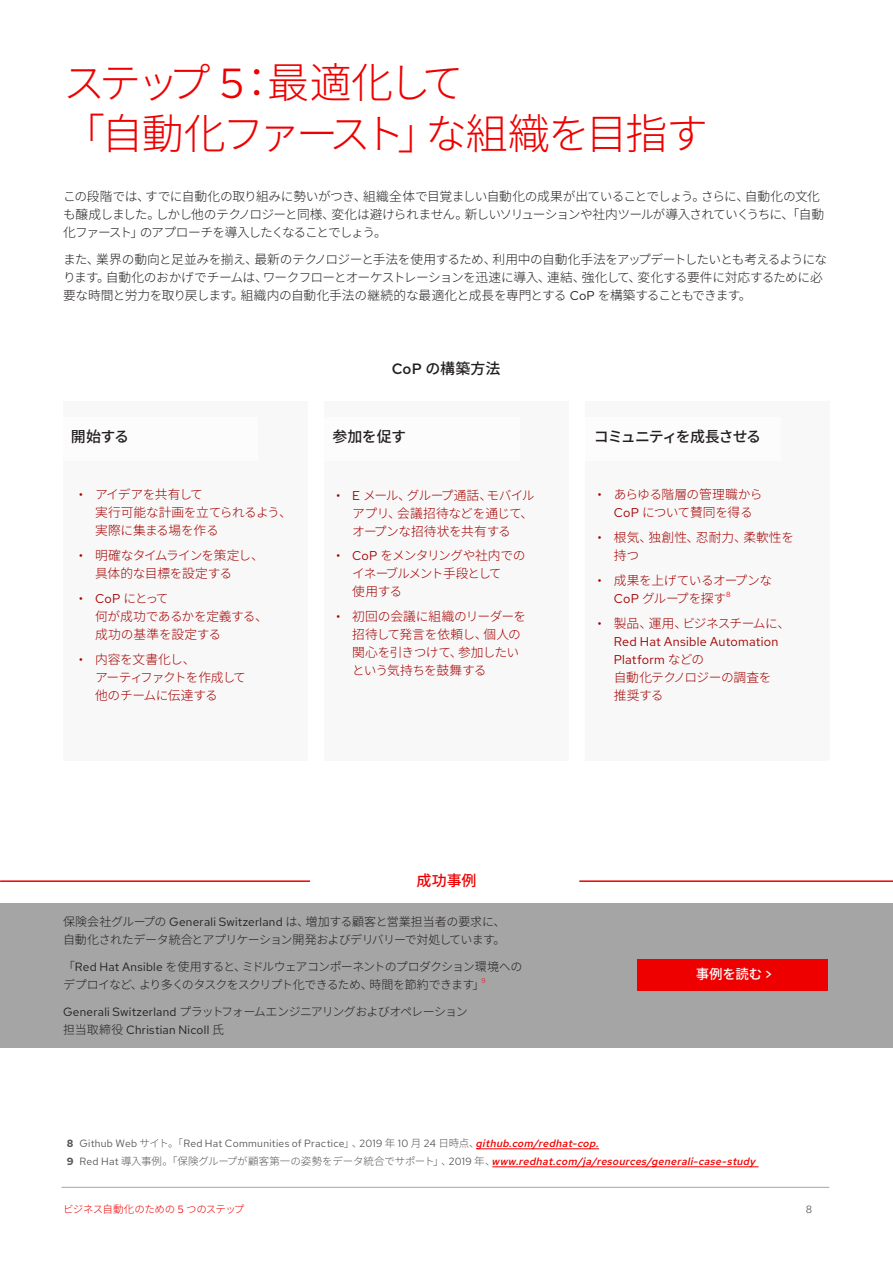
<style>
.page{position:relative;width:893px;height:1263px;background:#fff}
.page>*{position:absolute;margin:0;border:0;box-sizing:border-box;transform-origin:0 0}
.Header_-_Title{font:300 42px/50.4px "Noto Sans CJ Kjp";letter-spacing:-.09em;color:#e00}
.Main_-_Body{font:500 15px "Noto Sans CJ Kjp";letter-spacing:-.045em;color:#231f20}
.Main_-_Body-2{font:500 15px "Noto Sans CJ Kjp";letter-spacing:-.08em;color:#231f20}
.Main_-_Body-3{font:500 15px "Noto Sans CJ Kjp";color:#e00}
.Main_-_Body-4{font:500 13.5px "Noto Sans CJ Kjp";letter-spacing:-.015em;color:#fff}
.Main_-_Body-5{font:300 12.75px/18px "Noto Sans CJ Kjp";letter-spacing:-.05em;color:#231f20}
.t1{font:300 12.75px/18px "Noto Sans CJ Kjp";letter-spacing:-.035em;color:#a30000}
.t2{font:300 12.75px/18px "Noto Sans CJ Kjp";letter-spacing:-.08em;color:#a30000}
.t3{font:300 12.75px/18px "Noto Sans CJ Kjp";letter-spacing:.005em;color:#a30000}
.Main_-_Body-6{font:300 12px/18px "Noto Sans CJ Kjp";letter-spacing:-.05em;color:#231f20}
.Main_-_Body-7{font:12px/18px "Red Hat Text";letter-spacing:.02em;color:#231f20}
.Main_-_Footnote{font:italic 500 10.5px "Red Hat Text";color:#e00}
.Main_-_Footnote-2{font:10.5px "Red Hat Text";letter-spacing:.025em;color:#57585a}
.t4{font:300 10.5px "Noto Sans CJ Kjp";letter-spacing:-.05em;color:#e00}
.t5{font:7.5px "Red Hat Text";color:#e00}
.Main_-_Body-8{font:7.05px "Red Hat Text";color:#e01e25}
.s1{font-family:"Red Hat Text";font-weight:400}
.s2{font-family:"Red Hat Text"}
.s3{font-family:"Noto Sans CJ Kjp";font-weight:300}
.s4{font-weight:700}
.s5{font-weight:500;font-style:italic;color:#e00}
.s6{font-weight:700;font-style:normal;color:#57585a}
.s7{font-weight:400;font-style:normal;color:#57585a}
.s8{font-family:"Noto Sans CJ Kjp";font-weight:300;font-style:normal;color:#57585a}
</style>
<div class="page">
<hr style="left:62px;top:1187px;width:767px;height:1px;background:#a5a5a5">
<div style="left:0;top:903px;width:893px;height:144px;background:#a5a5a5"></div>
<div style="left:637px;top:960px;width:190px;height:31px;background:#e00"></div>
<hr style="left:579px;top:880px;width:314px;height:2px;background:#e00">
<hr style="left:0;top:880px;width:310px;height:2px;background:#e00">
<hr style="left:476px;top:1148px;width:123px;height:1px;background:#e00">
<hr style="left:492px;top:1166px;width:266px;height:1px;background:#e00">
<div style="left:63px;top:401px;width:244px;height:359px;background:#f8f8f8"></div>
<div style="left:324px;top:401px;width:244px;height:359px;background:#f8f8f8"></div>
<div style="left:585px;top:401px;width:244px;height:359px;background:#f8f8f8"></div>
<div style="left:62px;top:417px;width:196px;height:44px;background:#fff"></div>
<div style="left:323px;top:417px;width:196px;height:44px;background:#fff"></div>
<div style="left:584px;top:417px;width:197px;height:44px;background:#fff"></div>
<p class="Header_-_Title" style="left:63px;top:59px;width:647px">ステップ <span class="s1">5</span>：最適化して<br>「自動化ファースト」な組織を目指す</p>
<p class="Main_-_Body-5" style="left:63px;top:188px;width:763px">この段階では、すでに自動化の取り組みに勢いがつき、組織全体で目覚ましい自動化の成果が出ていることでしょう。さらに、自動化の文化も醸成しました。しかし他のテクノロジーと同様、変化は避けられません。新しいソリューションや社内ツールが導入されていくうちに、「自動化ファースト」のアプローチを導入したくなることでしょう。</p>
<p class="Main_-_Body-5" style="left:63px;top:251px;width:766px">また、業界の動向と足並みを揃え、最新のテクノロジーと手法を使用するため、利用中の自動化手法をアップデートしたいとも考えるようになります。自動化のおかげでチームは、ワークフローとオーケストレーションを迅速に導入、連結、強化して、変化する要件に対応するために必要な時間と労力を取り戻します。組織内の自動化手法の継続的な最適化と成長を専門とする <span class="s1">CoP</span> を構築することもできます。</p>
<p class="Main_-_Body" style="left:392px;top:360px;width:110px"><span class="s2">CoP</span> の構築方法</p>
<p class="Main_-_Body" style="left:71px;top:428px;width:60px">開始する</p>
<p class="Main_-_Body" style="left:332px;top:428px;width:75px">参加を促す</p>
<p class="Main_-_Body-2" style="left:594px;top:428px;width:169px">コミュニティを成長させる</p>
<p class="t1" style="left:95px;top:486px;width:198px;text-indent:-16px"><span class="s1">•</span> アイデアを共有して<br>実行可能な計画を立てられるよう、実際に集まる場を作る</p>
<p class="t1" style="left:95px;top:547px;width:170px;text-indent:-16px"><span class="s1">•</span> 明確なタイムラインを策定し、具体的な目標を設定する</p>
<p class="t1" style="left:95px;top:589px;width:174px;text-indent:-16px"><span class="s1">• CoP</span> にとって<br>何が成功であるかを定義する、成功の基準を設定する</p>
<p class="t1" style="left:95px;top:650px;width:152px;text-indent:-16px"><span class="s1">•</span> 内容を文書化し、<br>アーティファクトを作成して他のチームに伝達する</p>
<p class="t1" style="left:352px;top:486px;width:184px;text-align:justify;text-indent:-16px"><span class="s1">• E</span> メール、グループ通話、モバイルアプリ、会議招待などを通じて、オープンな招待状を共有する</p>
<p class="t2" style="left:352px;top:547px;width:175px;text-indent:-16px"><span class="s1">• CoP</span> をメンタリングや社内でのイネーブルメント手段として<br>使用する</p>
<p class="t1" style="left:352px;top:608px;width:175px;text-indent:-16px"><span class="s1">•</span> 初回の会議に組織のリーダーを招待して発言を依頼し、個人の関心を引きつけて、参加したいという気持ちを鼓舞する</p>
<p class="t1" style="left:597px;top:486px;width:167px;text-align:center"><span class="s1">•</span> あらゆる階層の管理職から<br><span class="s1">CoP</span> について賛同を得る</p>
<p class="t3" style="left:614px;top:529px;width:182px;text-indent:-16px"><span class="s1">•</span> 根気、独創性、忍耐力、柔軟性を持つ</p>
<p class="t1" style="left:614px;top:571px;width:160px;text-indent:-16px"><span class="s1">•</span> 成果を上げているオープンな<br><span class="s1">CoP</span> グループを探す</p>
<p class="t5" style="left:726px;top:589px;width:6px">8</p>
<p class="t1" style="left:614px;top:614px;width:178px;text-indent:-16px"><span class="s1">•</span> 製品、運用、ビジネスチームに、<br><span class="s1">Red Hat Ansible Automation<br>Platform</span> などの<br>自動化テクノロジーの調査を<br>推奨する</p>
<p class="Main_-_Body-3" style="left:417px;top:872px;width:61px">成功事例</p>
<p class="Main_-_Body-6" style="left:63px;top:913px;width:444px">保険会社グループの <span class="s1">Generali Switzerland</span> は、増加する顧客と営業担当者の要求に、自動化されたデータ統合とアプリケーション開発およびデリバリーで対処しています。</p>
<p class="Main_-_Body-6" style="left:63px;top:958px;width:461px">「<span class="s1">Red Hat Ansible</span> を使用すると、ミドルウェアコンポーネントのプロダクション環境へのデプロイなど、より多くのタスクをスクリプト化できるため、時間を節約できます」</p>
<p class="Main_-_Body-8" style="left:481px;top:976px;width:6px">9</p>
<p class="Main_-_Body-7" style="left:63px;top:1003px;width:406px">Generali Switzerland <span class="s3">プラットフォームエンジニアリングおよびオペレーション担当取締役</span> Christian Nicoll <span class="s3">氏</span></p>
<p class="Main_-_Body-4" style="left:696px;top:966px;width:78px">事例を読む <span class="s2">&gt;</span></p>
<p class="Main_-_Footnote-2" style="left:67px;top:1137px;width:536px"><span class="s4">8</span> Github Web <span class="s3">サイト。「</span>Red Hat Communities of Practice<span class="s3">」、</span>2019 <span class="s3">年</span> 10 <span class="s3">月</span> 24 <span class="s3">日時点、</span><span class="s5">github.com/redhat-cop.</span></p>
<p class="Main_-_Footnote" style="left:67px;top:1155px;width:693px"><span class="s6">9</span> <span class="s7">R e d H a t</span> <span class="s8">導入事例。「保険グループが顧客第一の姿勢をデータ統合でサポート」、</span><span class="s7">2 0 1 9</span> <span class="s8">年、</span>www.redhat.com/ja/resources/generali-case-study</p>
<p class="t4" style="left:63px;top:1203px;width:183px">ビジネス自動化のための <span class="s1">5</span> つのステップ</p>
<p class="Main_-_Footnote-2" style="left:806px;top:1203px;width:8px">8</p>
</div>
